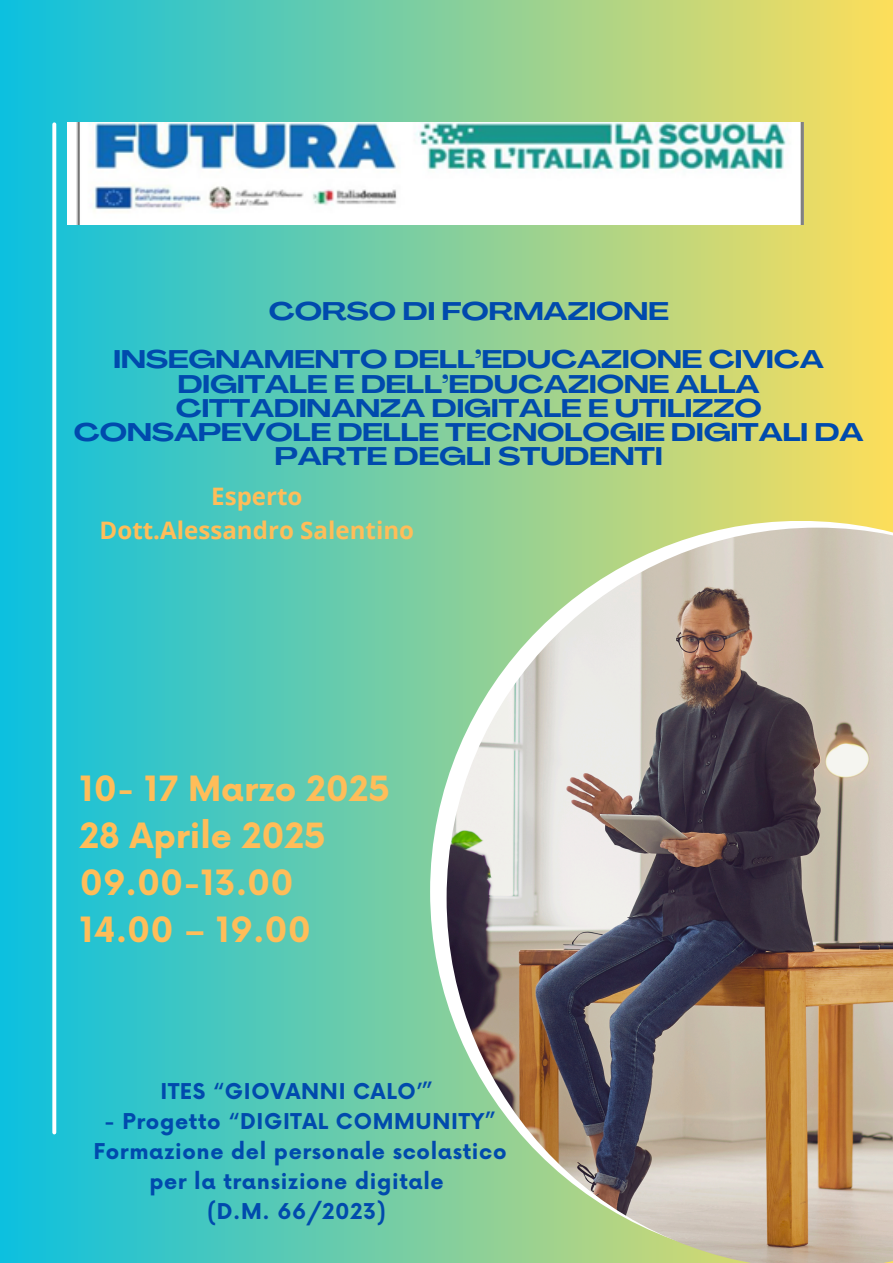
<style>
.page{position:relative;width:893px;height:1263px;background:#fff}
.page>*{position:absolute;margin:0;border:0;box-sizing:border-box;transform-origin:0 0}
.t1{font:700 33.9px/47px "Now";color:#ffbd59}
.t2{font:700 25.12px/24.2px "Agrandir Grand";color:#004aad;text-align:center}
.t3{font:700 24.08px/33.8px "Open Sans";color:#ffbd59;text-align:center}
.t4{font:700 21.23px/30.1px "Now";letter-spacing:.03em;color:#004aad;text-align:center}
</style>
<div class="page">
<div style="left:0;top:0;width:893px;height:1263px;background:linear-gradient(to right,#0cc0df,#fdde5a)"></div>
<svg style="left:430px;top:521px;width:463px;height:741px;fill:#84cf9e"></svg>
<img style="left:446px;top:528px;width:447px;height:735px">
<svg style="left:52px;top:124px;width:4px;height:1008px"></svg>
<img style="left:67px;top:122px;width:736px;height:103px">
<p class="t2" style="left:269px;top:302px;width:401px">CORSO DI FORMAZIONE</p>
<h2 class="t2" style="left:74px;top:350px;width:791px">INSEGNAMENTO DELL’EDUCAZIONE CIVICA DIGITALE E DELL’EDUCAZIONE ALLA CITTADINANZA DIGITALE E UTILIZZO CONSAPEVOLE DELLE TECNOLOGIE DIGITALI DA PARTE DEGLI STUDENTI</h2>
<p class="t3" style="left:100px;top:479px;width:316px">Esperto<br>Dott.Alessandro Salentino</p>
<h2 class="t1" style="left:80px;top:767px;width:312px">10- 17 Marzo 2025<br>28 Aprile 2025<br>09.00-13.00<br>14.00 – 19.00</h2>
<h3 class="t4" style="left:160px;top:1077px;width:274px">ITES “GIOVANNI CALO’”</h3>
<p class="t4" style="left:104px;top:1107px;width:393px">- Progetto “DIGITAL COMMUNITY”</p>
<h1 class="t4" style="left:94px;top:1137px;width:414px">Formazione del personale scolastico per la transizione digitale</h1>
<p class="t4" style="left:207px;top:1197px;width:181px">(D.M. 66/2023)</p>
</div>
